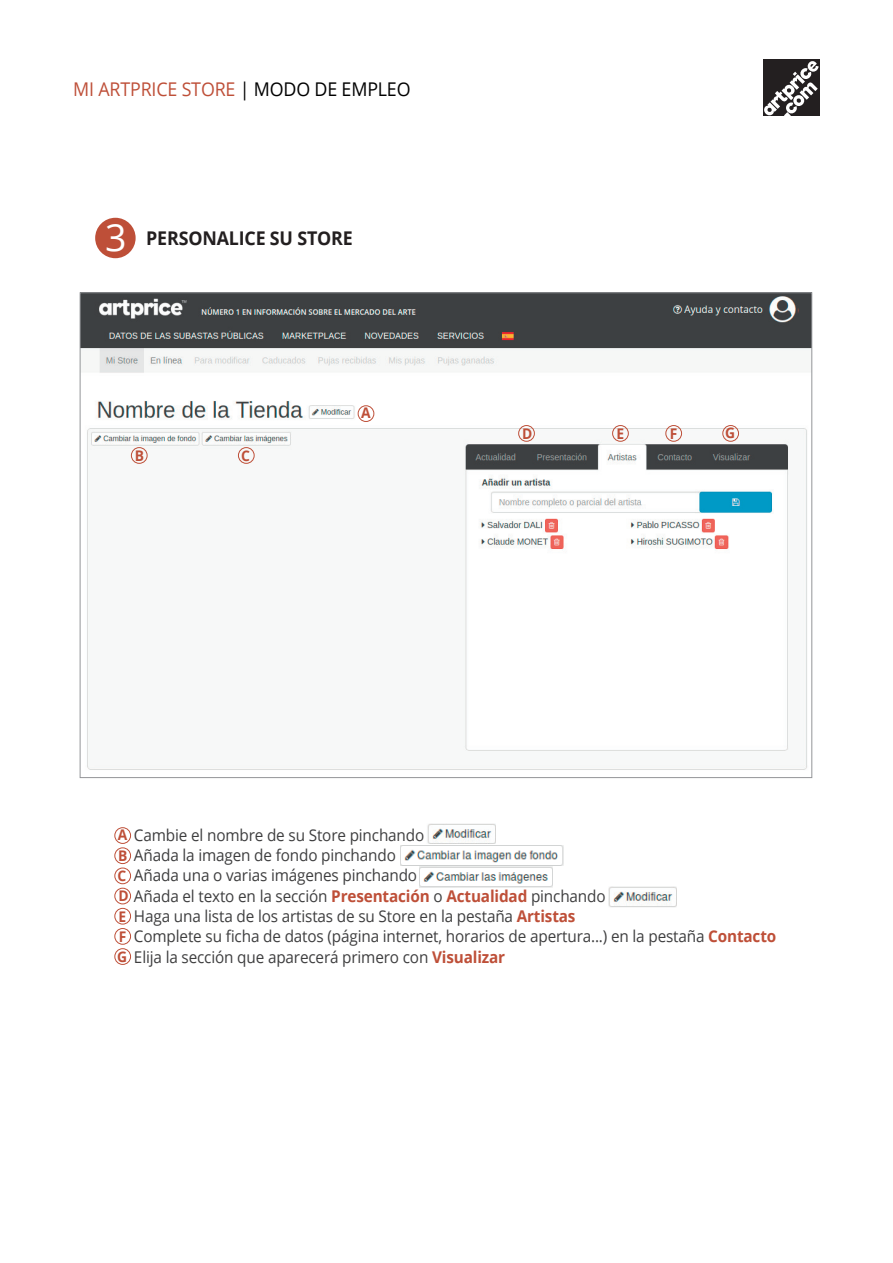
<style>
.page{position:relative;width:893px;height:1263px;background:#fff}
.page>*{position:absolute;margin:0;border:0;box-sizing:border-box;transform-origin:0 0}
.t1{font:37.5px "Open Sans";color:#fff}
.t2{font:18.9px "Open Sans";letter-spacing:-.01em;color:#be4f38;scale:.94 1}
.Sous-titre{font:700 18.9px "Open Sans";letter-spacing:-.01em;color:#231f20;scale:.94 1}
.Labeur{font:16.2px "Open Sans";letter-spacing:-.01em;color:#3e3e3f;scale:.94 1}
.t3{font:700 14.7px "Open Sans";color:#be4f38;scale:.94 1}
.s1{color:#000}
.s2{font-weight:700;font-size:14.7px;color:#be4f38}
.s3{font-weight:700;color:#be4f38}
</style>
<div class="page">
<div style="left:763px;top:60px;width:57px;height:56px;background:#231f20"></div>
<svg style="left:764px;top:61px;width:55px;height:55px"></svg>
<img style="left:82px;top:294px;width:728px;height:476px">
<img style="left:427px;top:824px;width:69px;height:20px">
<img style="left:401px;top:845px;width:163px;height:20px">
<img style="left:419px;top:867px;width:134px;height:20px">
<img style="left:608px;top:886px;width:69px;height:22px">
<div style="left:358px;top:405px;width:16px;height:17px;border:1px solid #be4f38;border-radius:50%"></div>
<div style="left:131px;top:447px;width:16px;height:17px;border:1px solid #be4f38;border-radius:50%"></div>
<div style="left:238px;top:447px;width:16px;height:17px;border:1px solid #be4f38;border-radius:50%"></div>
<div style="left:518px;top:425px;width:17px;height:17px;border:1px solid #be4f38;border-radius:50%"></div>
<div style="left:612px;top:425px;width:17px;height:17px;border:1px solid #be4f38;border-radius:50%"></div>
<div style="left:665px;top:425px;width:17px;height:17px;border:1px solid #be4f38;border-radius:50%"></div>
<div style="left:722px;top:425px;width:17px;height:17px;border:1px solid #be4f38;border-radius:50%"></div>
<div style="left:115px;top:827px;width:16px;height:17px;border:1px solid #be4f38;border-radius:50%"></div>
<div style="left:115px;top:847px;width:16px;height:17px;border:1px solid #be4f38;border-radius:50%"></div>
<div style="left:115px;top:868px;width:16px;height:16px;border:1px solid #be4f38;border-radius:50%"></div>
<div style="left:115px;top:888px;width:16px;height:16px;border:1px solid #be4f38;border-radius:50%"></div>
<div style="left:115px;top:908px;width:16px;height:16px;border:1px solid #be4f38;border-radius:50%"></div>
<div style="left:115px;top:928px;width:16px;height:16px;border:1px solid #be4f38;border-radius:50%"></div>
<div style="left:115px;top:948px;width:16px;height:17px;border:1px solid #be4f38;border-radius:50%"></div>
<div style="left:95px;top:218px;width:41px;height:40px;background:#be4f38;border-radius:50%"></div>
<p class="t2" style="left:73px;top:76px;width:360px">MI ARTPRICE STORE <span class="s1">| MODO DE EMPLEO</span></p>
<p class="t1" style="left:105px;top:212px;width:23px">3</p>
<p class="Sous-titre" style="left:146px;top:225px;width:221px">PERSONALICE SU STORE</p>
<p class="t3" style="left:135px;top:445px;width:11px">B</p>
<p class="t3" style="left:241px;top:445px;width:11px">C</p>
<p class="t3" style="left:361px;top:402px;width:12px">A</p>
<p class="t3" style="left:522px;top:423px;width:12px">D</p>
<p class="t3" style="left:616px;top:423px;width:10px">E</p>
<p class="t3" style="left:670px;top:423px;width:10px">F</p>
<p class="t3" style="left:725px;top:423px;width:12px">G</p>
<p class="Labeur" style="left:118px;top:824px;width:327px"><span class="s2">A</span> Cambie el nombre de su Store pinchando</p>
<p class="Labeur" style="left:118px;top:844px;width:297px"><span class="s2">B</span> Añada la imagen de fondo pinchando</p>
<p class="Labeur" style="left:134px;top:864px;width:303px">Añada una o varias imágenes pinchando</p>
<p class="t3" style="left:118px;top:865px;width:11px">C</p>
<p class="t3" style="left:119px;top:906px;width:10px">E</p>
<p class="t3" style="left:119px;top:926px;width:10px">F</p>
<p class="Labeur" style="left:118px;top:885px;width:520px"><span class="s2">D</span> Añada el texto en la sección <span class="s3">Presentación</span> o <span class="s3">Actualidad</span> pinchando</p>
<p class="Labeur" style="left:134px;top:905px;width:471px">Haga una lista de los artistas de su Store en la pestaña <span class="s3">Artistas</span></p>
<p class="Labeur" style="left:134px;top:925px;width:685px">Complete su ficha de datos (página internet, horarios de apertura...) en la pestaña <span class="s3">Contacto</span></p>
<p class="Labeur" style="left:117px;top:946px;width:414px"><span class="s2">G</span> Elija la sección que aparecerá primero con <span class="s3">Visualizar</span></p>
</div>
